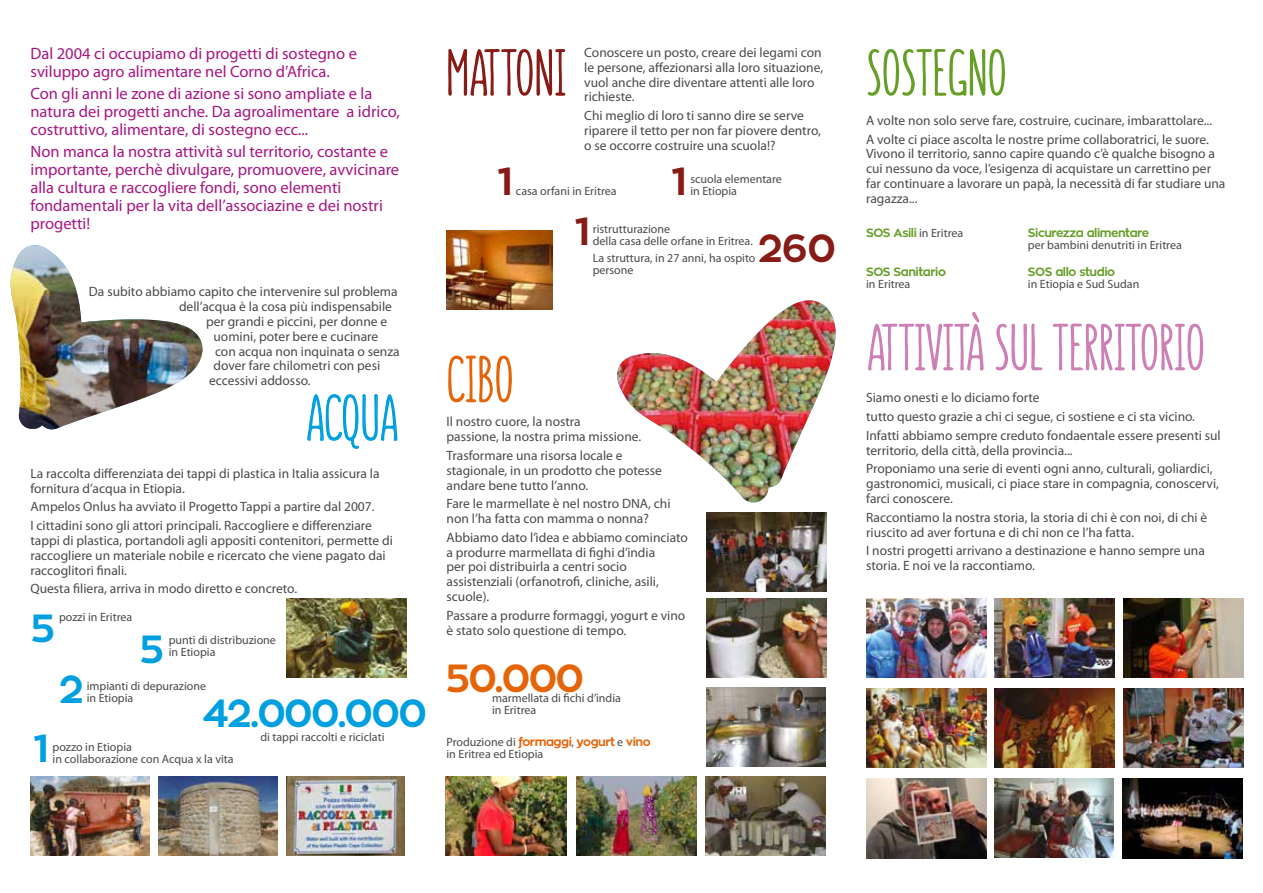
<style>
.page{position:relative;width:1263px;height:893px;background:#fff}
.page>*{position:absolute;margin:0;border:0;box-sizing:border-box;transform-origin:0 0}
.t1{font:300 63px "Summer Font";letter-spacing:-.005em;color:#ce80b4}
.t2{font:300 63px "Summer Font";letter-spacing:-.005em;color:#669e28}
.t3{font:300 63px "Summer Font";letter-spacing:-.005em;color:#871b16}
.t4{font:300 63px "Summer Font";letter-spacing:-.02em;color:#00a0e0}
.t5{font:300 63px "Summer Font";color:#e56407}
.t6{font:700 39px "Zona Pro";letter-spacing:-.04em;color:#00a0e0}
.t7{font:700 39px "Zona Pro";color:#e56407}
.t8{font:700 39px "Zona Pro";color:#871b16}
.t9{font:16.5px/18px "Myriad Pro";color:#a71681}
.t10{font:13.5px/14.9px "Myriad Pro";color:#4a4a49}
.t11{font:12px/12px "Myriad Pro";color:#4a4a49}
.t12{font:700 12px "Zona Pro";letter-spacing:-.04em;color:#669e28}
.t13{font:700 12px "Zona Pro";letter-spacing:-.04em;color:#e56407}
.s1{font-family:"Myriad Pro";font-weight:400;color:#4a4a49}
.s2{font-family:"Zona Pro";font-weight:700;color:#669e28}
</style>
<div class="page">
<svg style="left:448px;top:49px;width:118px;height:354px"></svg>
<svg style="left:867px;top:48px;width:176px;height:575px"></svg>
<svg style="left:1053px;top:323px;width:151px;height:300px"></svg>
<img style="left:10px;top:246px;width:193px;height:184px">
<img style="left:617px;top:300px;width:219px;height:203px">
<img style="left:30px;top:777px;width:120px;height:79px">
<img style="left:158px;top:777px;width:120px;height:79px">
<img style="left:287px;top:777px;width:118px;height:79px">
<img style="left:705px;top:777px;width:121px;height:79px">
<img style="left:707px;top:687px;width:119px;height:80px">
<img style="left:707px;top:598px;width:119px;height:80px">
<img style="left:707px;top:512px;width:119px;height:80px">
<svg style="left:308px;top:394px;width:90px;height:55px"></svg>
<img style="left:287px;top:598px;width:119px;height:80px">
<img style="left:446px;top:230px;width:107px;height:80px">
<img style="left:576px;top:777px;width:121px;height:79px">
<img style="left:446px;top:777px;width:120px;height:79px">
<img style="left:866px;top:598px;width:120px;height:80px">
<img style="left:995px;top:688px;width:119px;height:80px">
<img style="left:867px;top:688px;width:119px;height:80px">
<img style="left:1123px;top:688px;width:120px;height:80px">
<img style="left:995px;top:598px;width:119px;height:80px">
<img style="left:1123px;top:598px;width:120px;height:80px">
<img style="left:994px;top:778px;width:120px;height:80px">
<img style="left:866px;top:778px;width:120px;height:80px">
<img style="left:1122px;top:778px;width:120px;height:80px">
<p class="t9" style="left:30px;top:45px;width:328px">Dal 2004 ci occupiamo di progetti di sostegno e sviluppo agro alimentare nel Corno d’Africa.</p>
<p class="t9" style="left:30px;top:85px;width:371px">Con gli anni le zone di azione si sono ampliate e la natura dei progetti anche. Da agroalimentare a idrico, costruttivo, alimentare, di sostegno ecc...</p>
<p class="t9" style="left:30px;top:143px;width:370px">Non manca la nostra attività sul territorio, costante e importante, perchè divulgare, promuovere, avvicinare alla cultura e raccogliere fondi, sono elementi fondamentali per la vita dell’associazine e dei nostri progetti!</p>
<p class="t10" style="left:89px;top:284px;width:310px">Da subito abbiamo capito che intervenire sul problema</p>
<p class="t10" style="left:179px;top:299px;width:215px">dell’acqua è la cosa più indispensabile</p>
<p class="t10" style="left:206px;top:314px;width:183px">per grandi e piccini, per donne e</p>
<p class="t10" style="left:213px;top:329px;width:166px">uomini, poter bere e cucinare</p>
<p class="t10" style="left:215px;top:344px;width:186px">con acqua non inquinata o senza</p>
<p class="t10" style="left:213px;top:359px;width:168px">dover fare chilometri con pesi</p>
<p class="t10" style="left:209px;top:374px;width:103px">eccessivi addosso.</p>
<h1 class="t4" style="left:305px;top:381px;width:95px">ACQUA</h1>
<p class="t10" style="left:30px;top:466px;width:351px">La raccolta differenziata dei tappi di plastica in Italia assicura la fornitura d’acqua in Etiopia.</p>
<p class="t10" style="left:30px;top:498px;width:346px;line-height:18.6px">Ampelos Onlus ha avviato il Progetto Tappi a partire dal 2007.<br>I cittadini sono gli attori principali. Raccogliere e differenziare</p>
<p class="t10" style="left:30px;top:533px;width:364px">tappi di plastica, portandoli agli appositi contenitori, permette di raccogliere un materiale nobile e ricercato che viene pagato dai raccoglitori finali.</p>
<p class="t10" style="left:30px;top:582px;width:268px">Questa filiera, arriva in modo diretto e concreto.</p>
<p class="t11" style="left:59px;top:611px;width:75px">pozzi in Eritrea</p>
<h2 class="t6" style="left:31px;top:602px;width:26px">5</h2>
<h2 class="t6" style="left:139px;top:624px;width:26px">5</h2>
<p class="t11" style="left:169px;top:635px;width:109px">punti di distribuzione</p>
<p class="t11" style="left:169px;top:647px;width:48px">in Etiopia</p>
<h2 class="t6" style="left:59px;top:664px;width:26px">2</h2>
<p class="t11" style="left:87px;top:681px;width:121px">impianti di depurazione</p>
<p class="t11" style="left:87px;top:693px;width:48px">in Etiopia</p>
<h2 class="t6" style="left:203px;top:688px;width:226px">42.000.000</h2>
<p class="t11" style="left:260px;top:731px;width:126px">di tappi raccolti e riciclati</p>
<h2 class="t6" style="left:34px;top:723px;width:17px">1</h2>
<p class="t11" style="left:53px;top:741px;width:81px">pozzo in Etiopia</p>
<p class="t11" style="left:53px;top:753px;width:183px">in collaborazione con Acqua x la vita</p>
<p class="t10" style="left:584px;top:45px;width:240px">Conoscere un posto, creare dei legami con le persone, affezionarsi alla loro situazione, vuol anche dire diventare attenti alle loro richieste.</p>
<p class="t10" style="left:584px;top:108px;width:238px">Chi meglio di loro ti sanno dire se serve riparere il tetto per non far piovere dentro, o se occorre costruire una scuola!?</p>
<p class="t11" style="left:690px;top:173px;width:93px">scuola elementare</p>
<h1 class="t3" style="left:446px;top:36px;width:121px">MATTONI</h1>
<h2 class="t8" style="left:497px;top:155px;width:17px">1</h2>
<h2 class="t8" style="left:671px;top:156px;width:17px">1</h2>
<p class="t11" style="left:516px;top:185px;width:102px">casa orfani in Eritrea</p>
<p class="t11" style="left:690px;top:185px;width:48px">in Etiopia</p>
<p class="t11" style="left:593px;top:223px;width:162px">ristrutturazione<br>della casa delle orfane in Eritrea.</p>
<p class="t11" style="left:593px;top:264px;width:42px">persone</p>
<h2 class="t8" style="left:575px;top:206px;width:17px">1</h2>
<h2 class="t8" style="left:758px;top:223px;width:79px">260</h2>
<p class="t11" style="left:593px;top:252px;width:164px">La struttura, in 27 anni, ha ospito</p>
<h1 class="t5" style="left:446px;top:342px;width:69px">CIBO</h1>
<p class="t10" style="left:446px;top:415px;width:196px">Il nostro cuore, la nostra<br>passione, la nostra prima missione.</p>
<p class="t10" style="left:446px;top:448px;width:217px">Trasformare una risorsa locale e stagionale, in un prodotto che potesse andare bene tutto l’anno.</p>
<p class="t10" style="left:446px;top:497px;width:225px">Fare le marmellate è nel nostro DNA, chi non l’ha fatta con mamma o nonna?</p>
<p class="t10" style="left:446px;top:530px;width:243px">Abbiamo dato l’idea e abbiamo cominciato a produrre marmellata di fighi d’india<br>per poi distribuirla a centri socio assistenziali (orfanotrofi, cliniche, asili, scuole).</p>
<p class="t10" style="left:446px;top:608px;width:240px">Passare a produrre formaggi, yogurt e vino è stato solo questione di tempo.</p>
<h2 class="t7" style="left:446px;top:653px;width:140px">50.000</h2>
<p class="t11" style="left:492px;top:693px;width:130px">marmellata di fichi d’india in Eritrea</p>
<p class="t13" style="left:446px;top:734px;width:206px"><span class="s1">Produzione di</span> formaggi<span class="s1">,</span> yogurt <span class="s1">e</span> vino</p>
<p class="t11" style="left:446px;top:748px;width:98px">in Eritrea ed Etiopia</p>
<h1 class="t2" style="left:866px;top:36px;width:142px">SOSTEGNO</h1>
<p class="t10" style="left:866px;top:111px;width:347px;line-height:18.6px">A volte non solo serve fare, costruire, cucinare, imbarattolare...<br>A volte ci piace ascolta le nostre prime collaboratrici, le suore.</p>
<p class="t10" style="left:866px;top:147px;width:361px">Vivono il territorio, sanno capire quando c’è qualche bisogno a cui nessuno da voce, l’esigenza di acquistare un carrettino per far continuare a lavorare un papà, la necessità di far studiare una ragazza...</p>
<p class="t11" style="left:866px;top:227px;width:99px"><span class="s2">SOS Asili</span> in Eritrea</p>
<p class="t12" style="left:866px;top:264px;width:81px">SOS Sanitario</p>
<p class="t11" style="left:866px;top:278px;width:46px">in Eritrea</p>
<p class="t12" style="left:1028px;top:225px;width:123px">Sicurezza alimentare</p>
<p class="t11" style="left:1028px;top:239px;width:155px">per bambini denutriti in Eritrea</p>
<p class="t12" style="left:1028px;top:264px;width:89px">SOS allo studio</p>
<p class="t11" style="left:1028px;top:278px;width:113px">in Etiopia e Sud Sudan</p>
<h1 class="t1" style="left:866px;top:310px;width:340px">ATTIVITÀ SUL TERRITORIO</h1>
<p class="t10" style="left:866px;top:389px;width:356px;line-height:18.6px">Siamo onesti e lo diciamo forte<br>tutto questo grazie a chi ci segue, ci sostiene e ci sta vicino.<br>Infatti abbiamo sempre creduto fondaentale essere presenti sul</p>
<p class="t10" style="left:866px;top:441px;width:348px;line-height:18.6px">territorio, della città, della provincia...<br>Proponiamo una serie di eventi ogni anno, culturali, goliardici,</p>
<p class="t10" style="left:866px;top:476px;width:354px">gastronomici, musicali, ci piace stare in compagnia, conoscervi, farci conoscere.</p>
<p class="t10" style="left:866px;top:510px;width:343px">Raccontiamo la nostra storia, la storia di chi è con noi, di chi è riuscito ad aver fortuna e di chi non ce l’ha fatta.</p>
<p class="t10" style="left:866px;top:543px;width:340px">I nostri progetti arrivano a destinazione e hanno sempre una storia. E noi ve la raccontiamo.</p>
</div>
